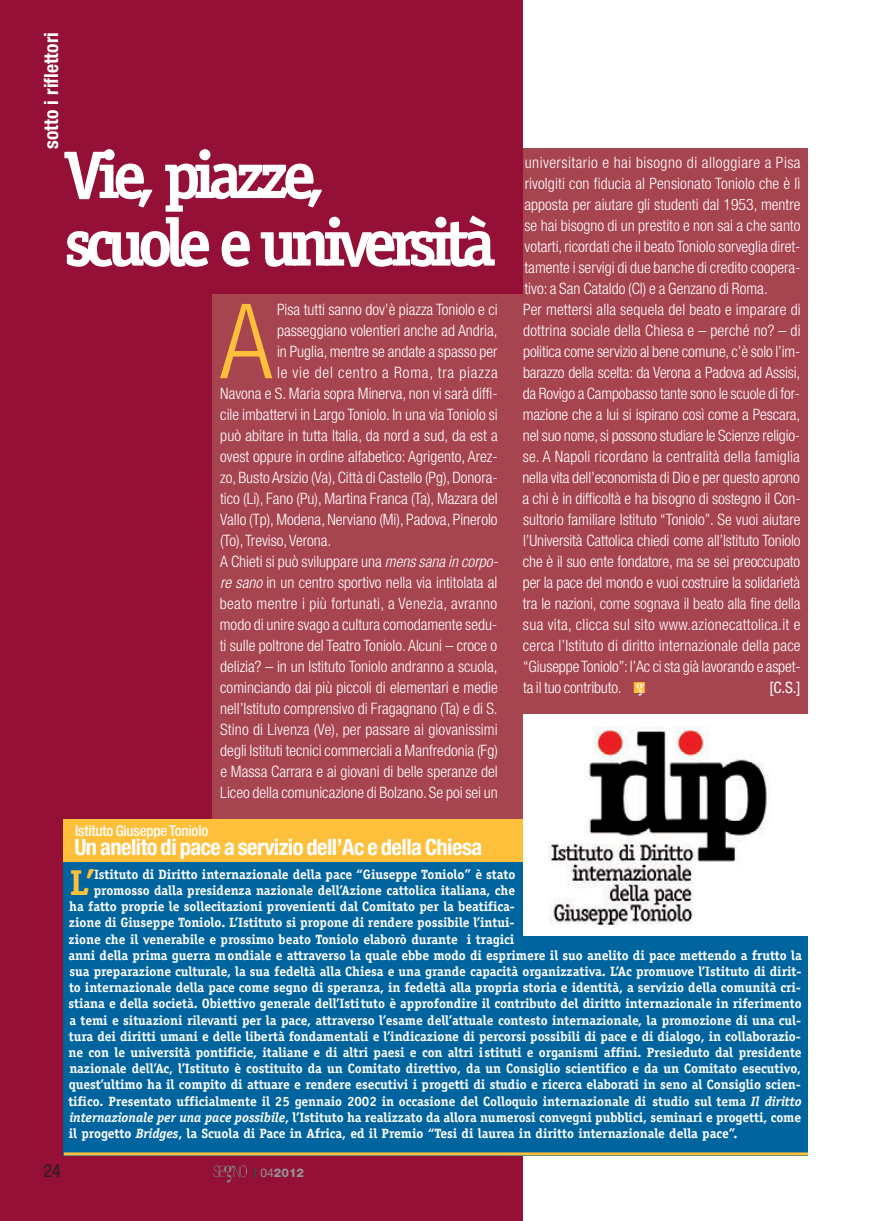
<style>
.page{position:relative;width:872px;height:1221px;background:#fff}
.page>*{position:absolute;margin:0;border:0;box-sizing:border-box;transform-origin:0 0}
.t1{font:300 condensed 103.95px "Helvetica Neue LT Std";color:#febf3b}
.t2{font:700 67.5px/67.5px "Officina Serif";letter-spacing:-.11em;color:#fff}
.t3{font:700 36px "Officina Serif Std";color:#febf3b}
.t4{font:700 condensed 22.5px "Helvetica Neue LT Std";letter-spacing:-.025em;color:#fff}
.t5{font:700 condensed 19.5px "Helvetica Neue LT Std";color:#fff}
.t6{font:condensed 18px "Helvetica Neue LT Std";color:#231f20}
.t7{font:300 condensed 15.75px/21px "Helvetica Neue LT Std";color:#fff}
.t8{font:300 condensed 15.75px "Helvetica Neue LT Std";letter-spacing:.02em;color:#fff}
.t9{font:300 condensed 15.75px "Helvetica Neue LT Std";letter-spacing:.05em;color:#fff}
.t10{font:condensed 15.75px "Helvetica Neue LT Std";color:#fff}
.t11{font:500 condensed 15px "Helvetica Neue LT Std";letter-spacing:-.015em;color:#fff}
.t12{font:700 13.5px "Officina Serif Std";letter-spacing:-.005em;color:#fff}
.t13{font:800 12px "Helvetica Neue LT Std";color:#939598}
.s1{font-style:italic}
.s2{color:#febf3b}
.s3{font-weight:400;color:#006f3a}
.s4{font-weight:400}
</style>
<div class="page">
<div style="left:0;top:278px;width:523px;height:942px;background:#941036"></div>
<hr style="left:871px;top:0;width:1px;height:1220px;background:#941036">
<div style="left:213px;top:149px;width:595px;height:986px;background:#a6444f"></div>
<div style="left:64px;top:848px;width:744px;height:307px;background:#00649e"></div>
<div style="left:64px;top:819px;width:744px;height:42px;background:#febf3b"></div>
<hr style="left:64px;top:1152px;width:744px;height:3px;background:#febf3b">
<img style="left:213px;top:1165px;width:34px;height:17px">
<div style="left:0;top:0;width:523px;height:293px;background:#941036"></div>
<div style="left:523px;top:714px;width:285px;height:221px;background:#fff"></div>
<img style="left:549px;top:726px;width:222px;height:199px">
<p class="t5" style="left:44px;top:149px;width:118px;rotate:-90deg">sotto i riflettori</p>
<h2 class="t2" style="left:64px;top:147px;width:433px">Vie, piazze,<br>scuole e università</h2>
<h1 class="t1" style="left:220px;top:304px;width:53px">A</h1>
<p class="t7" style="left:277px;top:300px;width:222px">Pisa tutti sanno dov’è piazza Toniolo e ci</p>
<p class="t7" style="left:277px;top:321px;width:222px">passeggiano volentieri anche ad Andria,</p>
<p class="t7" style="left:277px;top:342px;width:222px">in Puglia, mentre se andate a spasso per</p>
<p class="t9" style="left:277px;top:367px;width:222px">le vie del centro a Roma, tra piazza</p>
<p class="t7" style="left:220px;top:384px;width:279px">Navona e S. Maria sopra Minerva, non vi sarà diffi-</p>
<p class="t7" style="left:220px;top:405px;width:279px">cile imbattervi in Largo Toniolo. In una via Toniolo si</p>
<p class="t7" style="left:220px;top:426px;width:279px">può abitare in tutta Italia, da nord a sud, da est a</p>
<p class="t7" style="left:220px;top:447px;width:279px">ovest oppure in ordine alfabetico: Agrigento, Arez-</p>
<p class="t7" style="left:220px;top:468px;width:279px">zo, Busto Arsizio (Va), Città di Castello (Pg), Donora-</p>
<p class="t7" style="left:220px;top:489px;width:279px">tico (Li), Fano (Pu), Martina Franca (Ta), Mazara del</p>
<p class="t7" style="left:220px;top:510px;width:279px">Vallo (Tp), Modena, Nerviano (Mi), Padova, Pinerolo</p>
<p class="t7" style="left:220px;top:531px;width:113px">(To), Treviso, Verona.</p>
<p class="t7" style="left:220px;top:552px;width:277px">A Chieti si può sviluppare una <span class="s1">mens sana in corpo-</span></p>
<p class="t7" style="left:220px;top:573px;width:279px"><span class="s1">re sano</span> in un centro sportivo nella via intitolata al</p>
<p class="t8" style="left:220px;top:598px;width:279px">beato mentre i più fortunati, a Venezia, avranno</p>
<p class="t7" style="left:220px;top:615px;width:279px">modo di unire svago a cultura comodamente sedu-</p>
<p class="t7" style="left:220px;top:636px;width:279px">ti sulle poltrone del Teatro Toniolo. Alcuni – croce o</p>
<p class="t7" style="left:220px;top:657px;width:279px">delizia? – in un Istituto Toniolo andranno a scuola,</p>
<p class="t7" style="left:220px;top:678px;width:279px">cominciando dai più piccoli di elementari e medie</p>
<p class="t7" style="left:220px;top:699px;width:279px">nell’Istituto comprensivo di Fragagnano (Ta) e di S.</p>
<p class="t7" style="left:220px;top:720px;width:279px">Stino di Livenza (Ve), per passare ai giovanissimi</p>
<p class="t7" style="left:220px;top:741px;width:279px">degli Istituti tecnici commerciali a Manfredonia (Fg)</p>
<p class="t7" style="left:220px;top:762px;width:279px">e Massa Carrara e ai giovani di belle speranze del</p>
<p class="t7" style="left:220px;top:783px;width:279px">Liceo della comunicazione di Bolzano. Se poi sei un</p>
<p class="t11" style="left:75px;top:825px;width:135px">Istituto Giuseppe Toniolo</p>
<h3 class="t4" style="left:74px;top:839px;width:409px">Un anelito di pace a servizio dell’Ac e della Chiesa</h3>
<p class="t7" style="left:522px;top:153px;width:280px">universitario e hai bisogno di alloggiare a Pisa rivolgiti con fiducia al Pensionato Toniolo che è lì apposta per aiutare gli studenti dal 1953, mentre se hai bisogno di un prestito e non sai a che santo votarti, ricordati che il beato Toniolo sorveglia diret&shy;tamente i servigi di due banche di credito coopera&shy;tivo: a San Cataldo (Cl) e a Genzano di Roma.<br>Per mettersi alla sequela del beato e imparare di dottrina sociale della Chiesa e – perché no? – di politica come servizio al bene comune, c’è solo l’im&shy;barazzo della scelta: da Verona a Padova ad Assisi, da Rovigo a Campobasso tante sono le scuole di for&shy;mazione che a lui si ispirano così come a Pescara, nel suo nome, si possono studiare le Scienze religio&shy;se. A Napoli ricordano la centralità della famiglia nella vita dell’economista di Dio e per questo aprono a chi è in difficoltà e ha bisogno di sostegno il Con&shy;sultorio familiare Istituto “Toniolo”. Se vuoi aiutare l’Università Cattolica chiedi come all’Istituto Toniolo che è il suo ente fondatore, ma se sei preoccupato per la pace del mondo e vuoi costruire la solidarietà tra le nazioni, come sognava il beato alla fine della sua vita, clicca sul sito www.azionecattolica.it e cerca l’Istituto di diritto internazionale della pace “Giuseppe Toniolo”: l’Ac ci sta già lavorando e aspet&shy;ta il tuo contributo. <span class="s2">■</span><sup>g</sup></p>
<p class="t10" style="left:769px;top:682px;width:32px">[C.S.]</p>
<h3 class="t3" style="left:70px;top:869px;width:26px">L’</h3>
<p class="t12" style="left:94px;top:869px;width:423px">Istituto di Diritto internazionale della pace “Giuseppe Toniolo” è stato</p>
<p class="t12" style="left:94px;top:885px;width:423px">promosso dalla presidenza nazionale dell’Azione cattolica italiana, che</p>
<p class="t12" style="left:69px;top:901px;width:447px">ha fatto proprie le sollecitazioni provenienti dal Comitato per la beatifica-</p>
<p class="t12" style="left:69px;top:917px;width:447px">zione di Giuseppe Toniolo. L’Istituto si propone di rendere possibile l’intui-</p>
<p class="t12" style="left:69px;top:933px;width:447px">zione che il venerabile e prossimo beato Toniolo elaborò durante i tragici</p>
<p class="t12" style="left:68px;top:950px;width:735px">anni della prima guerra mondiale e attraverso la quale ebbe modo di esprimere il suo anelito di pace mettendo a frutto la</p>
<p class="t12" style="left:69px;top:966px;width:733px">sua preparazione culturale, la sua fedeltà alla Chiesa e una grande capacità organizzativa. L’Ac promuove l’Istituto di dirit-</p>
<p class="t12" style="left:69px;top:982px;width:733px">to internazionale della pace come segno di speranza, in fedeltà alla propria storia e identità, a servizio della comunità cri-</p>
<p class="t12" style="left:69px;top:998px;width:734px">stiana e della società. Obiettivo generale dell’Istituto è approfondire il contributo del diritto internazionale in riferimento</p>
<p class="t12" style="left:69px;top:1014px;width:733px">a temi e situazioni rilevanti per la pace, attraverso l’esame dell’attuale contesto internazionale, la promozione di una cul-</p>
<p class="t12" style="left:69px;top:1031px;width:733px">tura dei diritti umani e delle libertà fondamentali e l’indicazione di percorsi possibili di pace e di dialogo, in collaborazio-</p>
<p class="t12" style="left:68px;top:1047px;width:734px">ne con le università pontificie, italiane e di altri paesi e con altri istituti e organismi affini. Presieduto dal presidente</p>
<p class="t12" style="left:69px;top:1063px;width:733px">nazionale dell’Ac, l’Istituto è costituito da un Comitato direttivo, da un Consiglio scientifico e da un Comitato esecutivo,</p>
<p class="t12" style="left:69px;top:1079px;width:733px">quest’ultimo ha il compito di attuare e rendere esecutivi i progetti di studio e ricerca elaborati in seno al Consiglio scien-</p>
<p class="t12" style="left:68px;top:1095px;width:735px">tifico. Presentato ufficialmente il 25 gennaio 2002 in occasione del Colloquio internazionale di studio sul tema <span class="s1">Il diritto</span></p>
<p class="t12" style="left:69px;top:1112px;width:733px"><span class="s1">internazionale per una pace possibile</span>, l’Istituto ha realizzato da allora numerosi convegni pubblici, seminari e progetti, come</p>
<p class="t12" style="left:69px;top:1128px;width:670px">il progetto <span class="s1">Bridges</span>, la Scuola di Pace in Africa, ed il Premio “Tesi di laurea in diritto internazionale della pace”.</p>
<p class="t6" style="left:43px;top:1163px;width:19px">24</p>
<p class="t13" style="left:254px;top:1167px;width:52px"><span class="s3">I</span> <span class="s4">04</span>2012</p>
</div>
